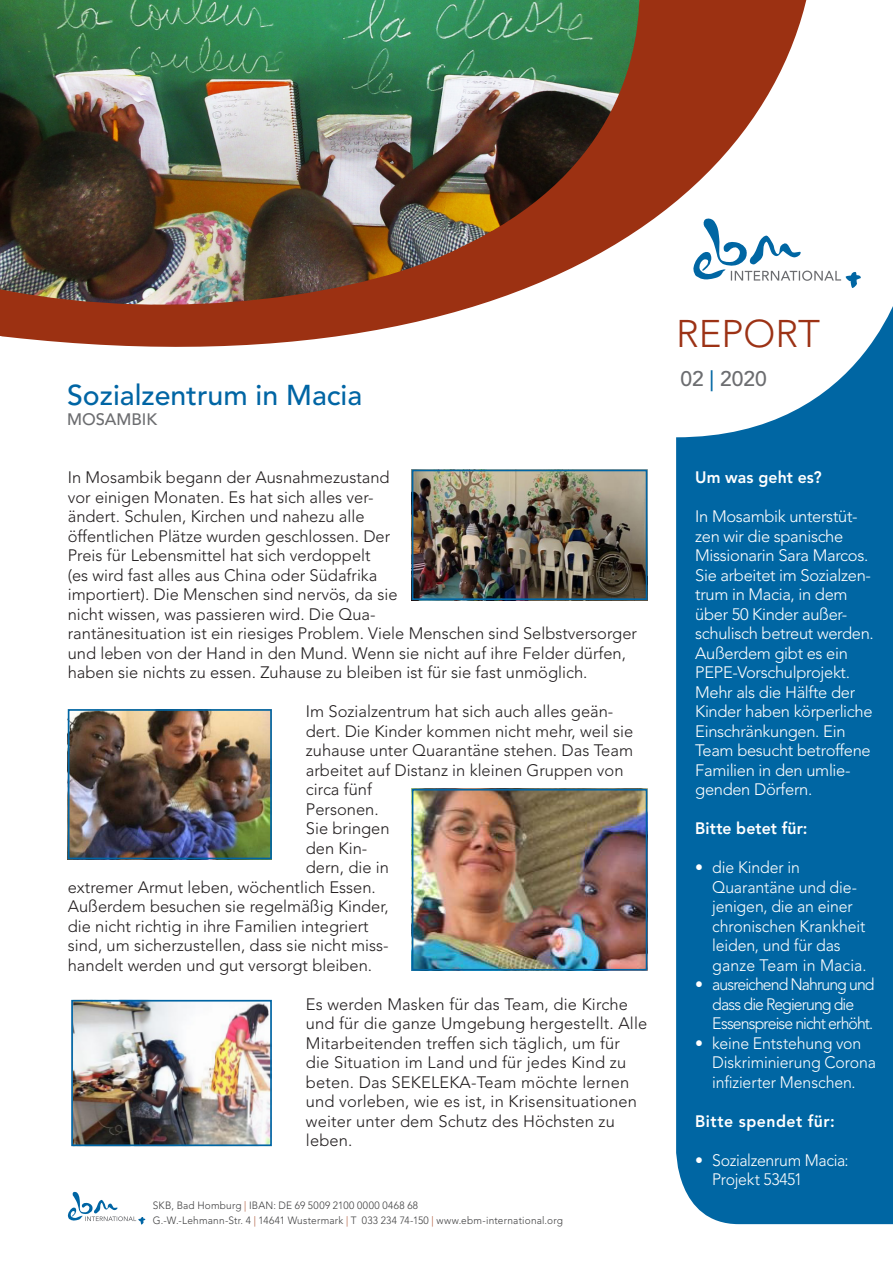
<style>
.page{position:relative;width:893px;height:1263px;background:#fff}
.page>*{position:absolute;margin:0;border:0;box-sizing:border-box;transform-origin:0 0}
.t1{font:300 38.25px "Avenir LT Std";color:#9c3215}
.t2{font:500 28.5px "Avenir LT Std";color:#0065a4}
.t3{font:500 21px "Avenir LT Std";color:#6c6d70}
.Fließtext{font:300 16.5px/19.5px "Avenir LT Std";color:#231f20}
.Absatzformat_1{font:300 16.5px/19.5px "Avenir LT Std";letter-spacing:-.02em;color:#fff}
.Absatzformat_1-2{font:300 16.5px/19.5px "Avenir LT Std";letter-spacing:-.02em;color:#fff;scale:.96 1}
.Absatzformat_1-3{font:300 16.5px/19.5px "Avenir LT Std";letter-spacing:-.06em;color:#fff;scale:.96 1}
.Absatzformat_1-4{font:800 16.5px "Avenir LT Std";letter-spacing:.01em;color:#fff;scale:.96 1}
.Absatzformat_1-5{font:800 16.5px "Avenir LT Std";letter-spacing:.03em;color:#fff;scale:.96 1}
.t4{font:500 16.5px "Avenir LT Std";color:#6c6d70}
.t5{font:300 10.5px/15px "Avenir LT Std";letter-spacing:.02em;color:#3e3e3f;scale:.96 1}
.s1{color:#a54523}
.s2{color:#0066a3}
</style>
<div class="page">
<svg style="left:676px;top:306px;width:217px;height:918px;background:#1070a9"></svg>
<img style="left:0;top:0;width:862px;height:357px">
<svg style="left:67px;top:1191px;width:78px;height:33px"></svg>
<img style="left:415px;top:473px;width:229px;height:124px">
<div style="left:412px;top:470px;width:235px;height:130px;border:2px solid #0065a4"></div>
<img style="left:71px;top:712px;width:198px;height:144px">
<div style="left:68px;top:709px;width:204px;height:150px;border:2px solid #0065a4"></div>
<img style="left:74px;top:1003px;width:195px;height:140px">
<div style="left:71px;top:1000px;width:201px;height:146px;border:2px solid #0065a4"></div>
<img style="left:415px;top:792px;width:229px;height:176px">
<div style="left:412px;top:789px;width:235px;height:182px;border:2px solid #0065a4"></div>
<p class="t2" style="left:67px;top:379px;width:297px">Sozialzentrum in Macia</p>
<p class="t4" style="left:67px;top:409px;width:92px">MOSAMBIK</p>
<p class="Fließtext" style="left:68px;top:468px;width:571px">In Mosambik begann der Ausnahmezustand<br>vor einigen Monaten. Es hat sich alles ver-<br>ändert. Schulen, Kirchen und nahezu alle<br>öffentlichen Plätze wurden geschlossen. Der<br>Preis für Lebensmittel hat sich verdoppelt<br>(es wird fast alles aus China oder Südafrika<br>importiert). Die Menschen sind nervös, da sie<br>nicht wissen, was passieren wird. Die Qua-<br>rantänesituation ist ein riesiges Problem. Viele Menschen sind Selbstversorger und leben von der Hand in den Mund. Wenn sie nicht auf ihre Felder dürfen, haben sie nichts zu essen. Zuhause zu bleiben ist für sie fast unmöglich.</p>
<p class="Fließtext" style="left:306px;top:702px;width:309px">Im Sozialzentrum hat sich auch alles geän-</p>
<p class="Fließtext" style="left:306px;top:721px;width:329px">dert. Die Kinder kommen nicht mehr, weil sie</p>
<p class="Fließtext" style="left:306px;top:741px;width:329px">zuhause unter Quarantäne stehen. Das Team</p>
<p class="Fließtext" style="left:306px;top:760px;width:319px">arbeitet auf Distanz in kleinen Gruppen von</p>
<p class="Fließtext" style="left:306px;top:780px;width:68px">circa fünf</p>
<p class="Fließtext" style="left:306px;top:799px;width:74px">Personen.</p>
<p class="Fließtext" style="left:306px;top:819px;width:85px">Sie bringen</p>
<p class="Fließtext" style="left:306px;top:838px;width:63px">den Kin-</p>
<p class="Fließtext" style="left:306px;top:858px;width:85px">dern, die in</p>
<p class="Fließtext" style="left:68px;top:877px;width:310px">extremer Armut leben, wöchentlich Essen.</p>
<p class="Fließtext" style="left:68px;top:897px;width:322px">Außerdem besuchen sie regelmäßig Kinder,</p>
<p class="Fließtext" style="left:68px;top:916px;width:302px">die nicht richtig in ihre Familien integriert</p>
<p class="Fließtext" style="left:68px;top:936px;width:322px">sind, um sicherzustellen, dass sie nicht miss-</p>
<p class="Fließtext" style="left:68px;top:955px;width:306px">handelt werden und gut versorgt bleiben.</p>
<p class="Fließtext" style="left:306px;top:994px;width:343px">Es werden Masken für das Team, die Kirche und für die ganze Umgebung hergestellt. Alle Mitarbeitenden treffen sich täglich, um für die Situation im Land und für jedes Kind zu beten. Das SEKELEKA-Team möchte lernen und vorleben, wie es ist, in Krisensituationen weiter unter dem Schutz des Höchsten zu leben.</p>
<p class="t5" style="left:153px;top:1198px;width:429px">SKB, Bad Homburg <span class="s1">|</span> IBAN: DE 69 5009 2100 0000 0468 68<br>G.-W.-Lehmann-Str. 4 <span class="s1">|</span> 14641 Wustermark <span class="s1">|</span> T 033 234 74-150 <span class="s1">|</span> www.ebm-international.org</p>
<h1 class="t1" style="left:676px;top:311px;width:146px">REPORT</h1>
<p class="t3" style="left:680px;top:366px;width:88px">02 <span class="s2">|</span> 2020</p>
<p class="Absatzformat_1-4" style="left:695px;top:468px;width:133px">Um was geht es?</p>
<p class="Absatzformat_1" style="left:695px;top:507px;width:180px">In Mosambik unterstüt&shy;zen wir die spanische<br>Missionarin Sara Marcos.<br>Sie arbeitet im Sozialzen&shy;trum in Macia, in dem über 50 Kinder außer&shy;schulisch betreut werden.<br>Außerdem gibt es ein<br>PEPE-Vorschulprojekt.<br>Mehr als die Hälfte der<br>Kinder haben körperliche<br>Einschränkungen. Ein<br>Team besucht betroffene<br>Familien in den umlie&shy;genden Dörfern.</p>
<p class="Absatzformat_1-4" style="left:695px;top:819px;width:119px">Bitte betet für:</p>
<p class="Absatzformat_1-2" style="left:712px;top:858px;width:162px;text-indent:-17px">• die Kinder in<br>Quarantäne und die&shy;jenigen, die an einer chronischen Krankheit leiden, und für das ganze Team in Macia.</p>
<p class="Absatzformat_1-3" style="left:712px;top:975px;width:171px;text-indent:-17px">• ausreichend Nahrung und dass die Regierung die<br>Essenspreise nicht erhöht.</p>
<p class="Absatzformat_1-2" style="left:712px;top:1033px;width:172px;text-indent:-17px">• keine Entstehung von<br>Diskriminierung Corona infizierter Menschen.</p>
<p class="Absatzformat_1-5" style="left:695px;top:1111px;width:147px">Bitte spendet für:</p>
<p class="Absatzformat_1-2" style="left:712px;top:1150px;width:144px;text-indent:-17px">• Sozialzenrum Macia:<br>Projekt 53451</p>
</div>
